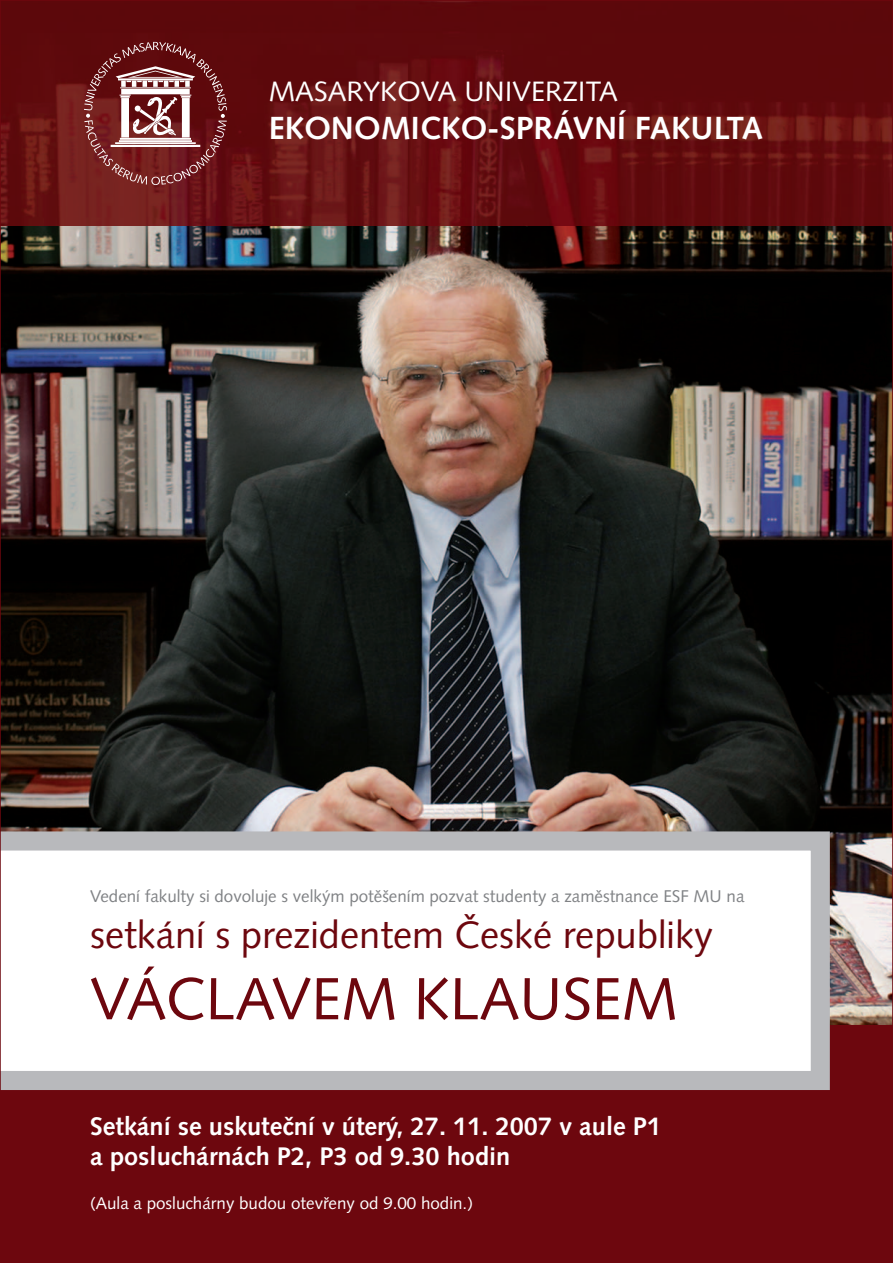
<style>
.page{position:relative;width:893px;height:1263px;background:#6d070e}
.page>*{position:absolute;margin:0;border:0;box-sizing:border-box;transform-origin:0 0}
.t1{font:59.4px "Syntax LTCE";color:#6d070e}
.t2{font:38.25px "Syntax LTCE";color:#6d070e}
.t3{font:700 31.95px "Syntax LTCE";color:#fff}
.t4{font:28.05px "Syntax LTCE";color:#fff}
.t5{font:700 25.5px/30.6px "Syntax LTCE";color:#fff}
.t6{font:16.95px "Syntax LTCE";color:#808285}
.t7{font:16.95px "Syntax LTCE";color:#fff}
</style>
<div class="page">
<img style="left:2px;top:226px;width:889px;height:798px">
<svg style="left:2px;top:2px;width:889px;height:224px;fill:#5d090c"></svg>
<svg style="left:2px;top:831px;width:828px;height:259px;background:#f2f2f3"></svg>
<svg style="left:84px;top:42px;width:143px;height:143px"></svg>
<h3 class="t4" style="left:269px;top:74px;width:350px">MASARYKOVA UNIVERZITA</h3>
<h3 class="t3" style="left:269px;top:109px;width:496px">EKONOMICKO-SPRÁVNÍ FAKULTA</h3>
<p class="t6" style="left:90px;top:886px;width:656px">Vedení fakulty si dovoluje s velkým potěšením pozvat studenty a zaměstnance ESF MU na</p>
<h2 class="t2" style="left:90px;top:912px;width:624px">setkání s prezidentem České republiky</h2>
<h1 class="t1" style="left:90px;top:964px;width:589px">VÁCLAVEM KLAUSEM</h1>
<h3 class="t5" style="left:90px;top:1111px;width:572px">Setkání se uskuteční v úterý, 27. 11. 2007 v aule P1 a posluchárnách P2, P3 od 9.30 hodin</h3>
<p class="t7" style="left:90px;top:1194px;width:384px">(Aula a posluchárny budou otevřeny od 9.00 hodin.)</p>
</div>
